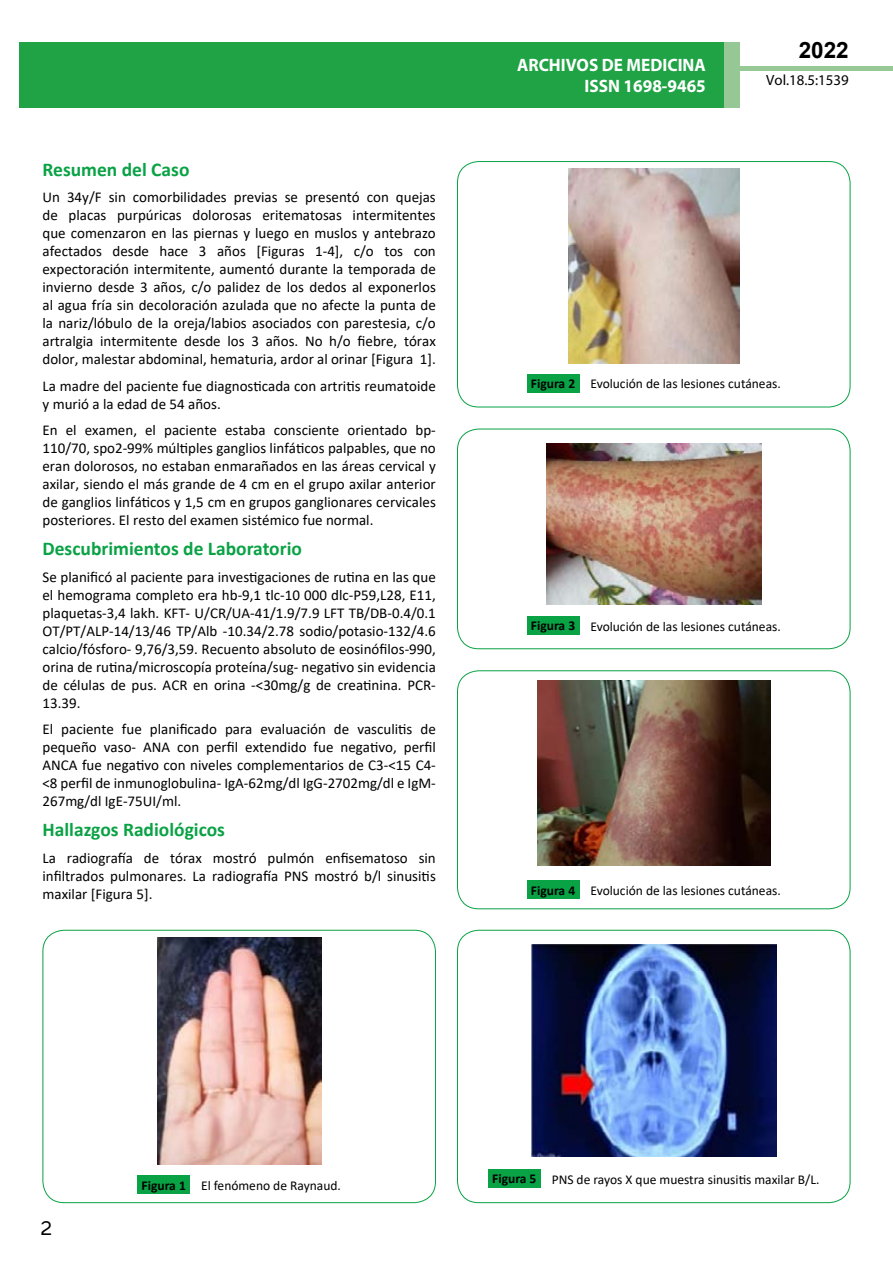
<style>
.page{position:relative;width:893px;height:1263px;background:#fff}
.page>*{position:absolute;margin:0;border:0;box-sizing:border-box;transform-origin:0 0}
.t1{font:25.5px "Tunga";color:#000}
.t2{font:700 22.5px "Arial";color:#000}
.t3{font:700 19.5px "Calibri";color:#09a245}
.t4{font:700 18px/21.6px "Myriad Pro";color:#fff;text-align:right;scale:.96 1}
.t5{font:15px/18px "Calibri";color:#000;text-align:justify}
.t6{font:14.85px "Myriad Pro";color:#000}
.t7{font:13.5px "Calibri";color:#000}
.s1{font-weight:700}
</style>
<div class="page">
<div style="left:722px;top:66px;width:171px;height:5px;background:#96c996"></div>
<div style="left:19px;top:42px;width:706px;height:66px;background:#1fa345"></div>
<div style="left:725px;top:42px;width:15px;height:66px;background:#96c896"></div>
<div style="left:43px;top:930px;width:393px;height:273px;border:1px solid #09a245;border-radius:21px"></div>
<div style="left:137px;top:1175px;width:53px;height:19px;background:#09a245"></div>
<img style="left:158px;top:937px;width:163px;height:227px">
<div style="left:457px;top:161px;width:393px;height:246px;border:1px solid #09a245;border-radius:21px"></div>
<div style="left:527px;top:374px;width:52px;height:18px;background:#09a245"></div>
<img style="left:568px;top:169px;width:172px;height:194px">
<div style="left:457px;top:429px;width:393px;height:220px;border:1px solid #09a245;border-radius:21px"></div>
<div style="left:527px;top:616px;width:52px;height:19px;background:#09a245"></div>
<img style="left:546px;top:444px;width:215px;height:160px">
<div style="left:457px;top:670px;width:393px;height:239px;border:1px solid #09a245;border-radius:21px"></div>
<div style="left:527px;top:880px;width:52px;height:19px;background:#09a245"></div>
<img style="left:538px;top:680px;width:232px;height:186px">
<div style="left:457px;top:930px;width:393px;height:273px;border:1px solid #09a245;border-radius:21px"></div>
<div style="left:488px;top:1169px;width:53px;height:18px;background:#09a245"></div>
<img style="left:531px;top:944px;width:246px;height:213px">
<h3 class="t3" style="left:43px;top:156px;width:148px">Resumen del Caso</h3>
<p class="t5" style="left:43px;top:188px;width:395px">Un 34y/F sin comorbilidades previas se presentó con quejas de placas purpúricas dolorosas eritematosas intermitentes que comenzaron en las piernas y luego en muslos y antebrazo afectados desde hace 3 años [Figuras 1-4], c/o tos con expectoración intermitente, aumentó durante la temporada de invierno desde 3 años, c/o palidez de los dedos al exponerlos al agua fría sin decoloración azulada que no afecte la punta de la nariz/lóbulo de la oreja/labios asociados con parestesia, c/o artralgia intermitente desde los 3 años. No h/o fiebre, tórax dolor, malestar abdominal, hematuria, ardor al orinar [Figura 1].</p>
<p class="t5" style="left:43px;top:376px;width:395px">La madre del paciente fue diagnosticada con artritis reumatoide y murió a la edad de 54 años.</p>
<p class="t5" style="left:43px;top:421px;width:395px">En el examen, el paciente estaba consciente orientado bp-110/70, spo2-99% múltiples ganglios linfáticos palpables, que no eran dolorosos, no estaban enmarañados en las áreas cervical y axilar, siendo el más grande de 4 cm en el grupo axilar anterior de ganglios linfáticos y 1,5 cm en grupos ganglionares cervicales posteriores. El resto del examen sistémico fue normal.</p>
<h3 class="t3" style="left:43px;top:535px;width:261px">Descubrimientos de Laboratorio</h3>
<p class="t5" style="left:43px;top:567px;width:395px">Se planificó al paciente para investigaciones de rutina en las que el hemograma completo era hb-9,1 tlc-10 000 dlc-P59,L28, E11, plaquetas-3,4 lakh. KFT- U/CR/UA-41/1.9/7.9 LFT TB/DB-0.4/0.1<br>OT/PT/ALP-14/13/46 TP/Alb -10.34/2.78 sodio/potasio-132/4.6 calcio/fósforo- 9,76/3,59. Recuento absoluto de eosinófilos-990, orina de rutina/microscopía proteína/sug- negativo sin evidencia de células de pus. ACR en orina -&lt;30mg/g de creatinina. PCR-13.39.</p>
<p class="t5" style="left:43px;top:720px;width:395px">El paciente fue planificado para evaluación de vasculitis de pequeño vaso- ANA con perfil extendido fue negativo, perfil ANCA fue negativo con niveles complementarios de C3-&lt;15 C4- &lt;8 perfil de inmunoglobulina- IgA-62mg/dl IgG-2702mg/dl e IgM-267mg/dl IgE-75UI/ml.</p>
<h3 class="t3" style="left:43px;top:816px;width:184px">Hallazgos Radiológicos</h3>
<p class="t5" style="left:43px;top:848px;width:395px">La radiografía de tórax mostró pulmón enfisematoso sin infiltrados pulmonares. La radiografía PNS mostró b/l sinusitis maxilar [Figura 5].</p>
<p class="t4" style="left:517px;top:53px;width:198px">ARCHIVOS DE MEDICINA<br>ISSN 1698-9465</p>
<h2 class="t2" style="left:799px;top:35px;width:52px">2022</h2>
<p class="t6" style="left:766px;top:71px;width:84px">Vol.18.5:1539</p>
<p class="t7" style="left:531px;top:375px;width:251px"><span class="s1">Figura 2</span> Evolución de las lesiones cutáneas.</p>
<p class="t7" style="left:531px;top:617px;width:251px"><span class="s1">Figura 3</span> Evolución de las lesiones cutáneas.</p>
<p class="t7" style="left:531px;top:881px;width:251px"><span class="s1">Figura 4</span> Evolución de las lesiones cutáneas.</p>
<h1 class="t1" style="left:41px;top:1211px;width:13px">2</h1>
<p class="t7" style="left:142px;top:1176px;width:201px"><span class="s1">Figura 1</span> El fenómeno de Raynaud.</p>
<p class="t7" style="left:492px;top:1170px;width:329px"><span class="s1">Figura 5</span> PNS de rayos X que muestra sinusitis maxilar B/L.</p>
</div>
